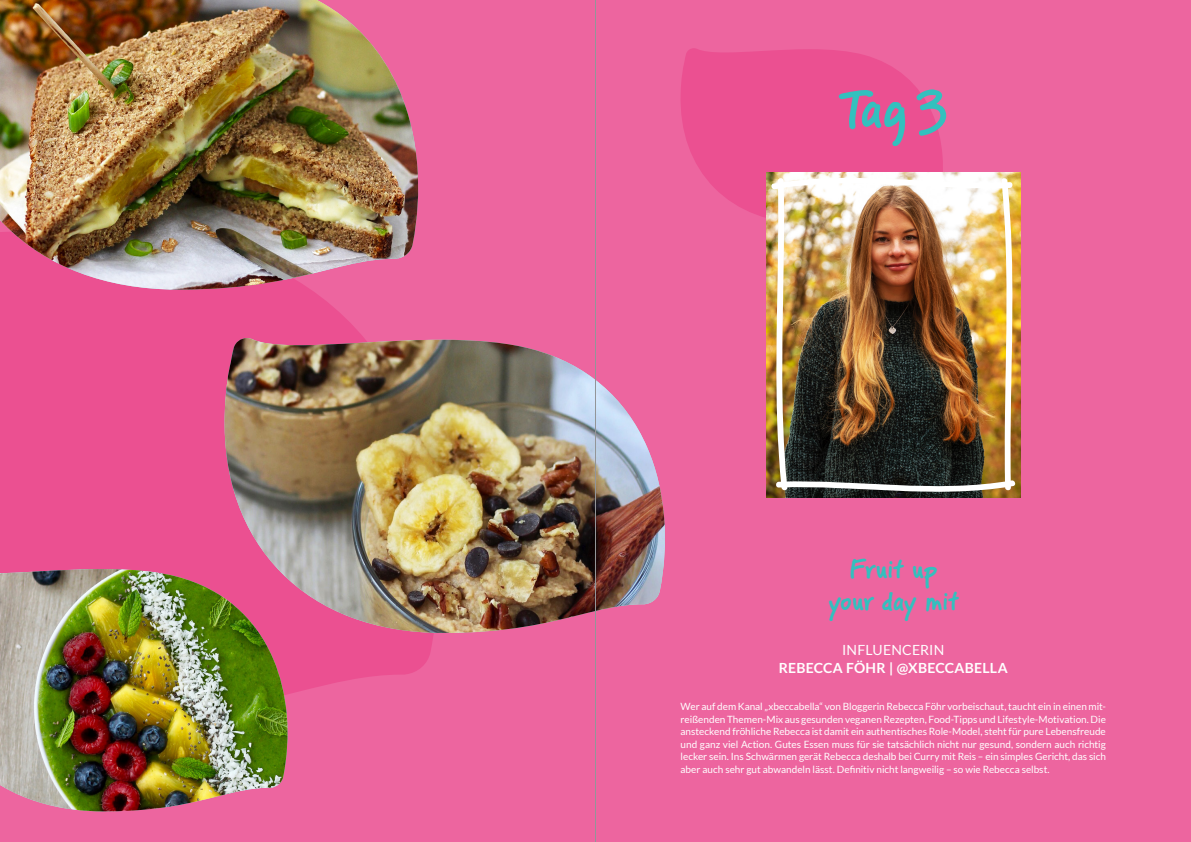
<style>
.page{position:relative;width:1191px;height:842px;background:#ed659f}
.page>*{position:absolute;margin:0;border:0;box-sizing:border-box;transform-origin:0 0}
.t1{font:700 55px "PF Reminder Pro";color:#33c0be}
.t2{font:700 28px/32px "PF Reminder Pro";letter-spacing:-.02em;color:#33c0be;text-align:center}
.t3{font:700 14px "Lato";letter-spacing:.02em;color:#fff}
.t4{font:14px "Lato";letter-spacing:.01em;color:#fff}
.t5{font:10px/12.5px "Lato";letter-spacing:-.005em;color:#fff;text-align:justify}
</style>
<div class="page">
<svg style="left:0;top:290px;width:434px;height:404px;background:#eb5192"></svg>
<svg style="left:681px;top:48px;width:262px;height:170px;fill:#eb5091"></svg>
<img style="left:0;top:0;width:419px;height:290px">
<img style="left:223px;top:338px;width:442px;height:295px">
<img style="left:0;top:569px;width:288px;height:242px">
<img style="left:766px;top:173px;width:254px;height:325px">
<img style="left:769px;top:170px;width:247px;height:328px">
<hr style="left:595px;top:0;width:1px;height:842px;background:#939598">
<h1 class="t1" style="left:838px;top:74px;width:111px">Tag 3</h1>
<h2 class="t2" style="left:828px;top:554px;width:131px">Fruit up your day mit</h2>
<h3 class="t4" style="left:842px;top:642px;width:104px">INFLUENCERIN</h3>
<h3 class="t3" style="left:779px;top:659px;width:230px">REBECCA FÖHR | @XBECCABELLA</h3>
<p class="t5" style="left:680px;top:700px;width:427px">Wer auf dem Kanal „xbeccabella“ von Bloggerin Rebecca Föhr vorbeischaut, taucht ein in einen mit&shy;reißenden Themen-Mix aus gesunden veganen Rezepten, Food-Tipps und Lifestyle-Motivation. Die ansteckend fröhliche Rebecca ist damit ein authentisches Role-Model, steht für pure Lebensfreude und ganz viel Action. Gutes Essen muss für sie tatsächlich nicht nur gesund, sondern auch richtig lecker sein. Ins Schwärmen gerät Rebecca deshalb bei Curry mit Reis – ein simples Gericht, das sich aber auch sehr gut abwandeln lässt. Definitiv nicht langweilig – so wie Rebecca selbst.</p>
</div>
